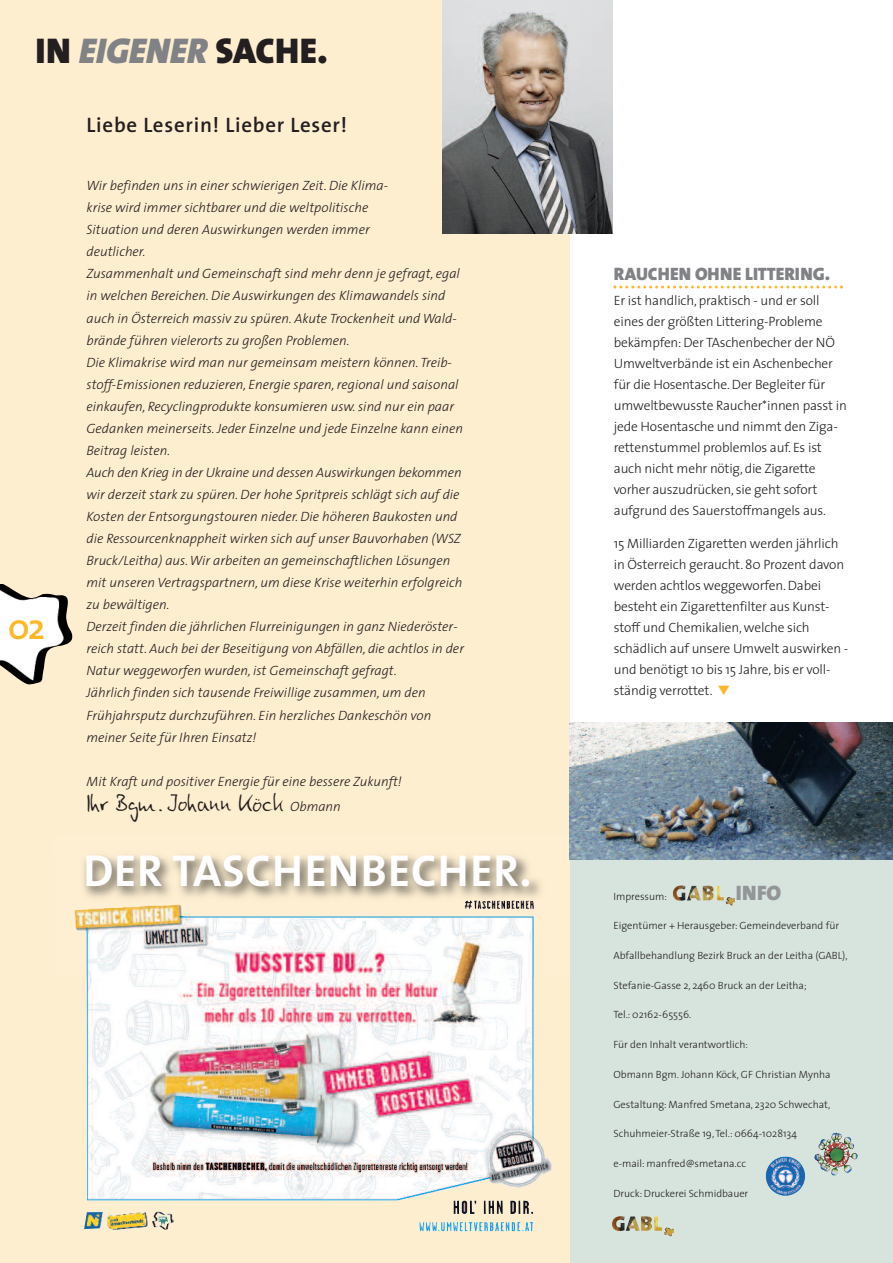
<style>
.page{position:relative;width:893px;height:1263px;background:#fff}
.page>*{position:absolute;margin:0;border:0;box-sizing:border-box;transform-origin:0 0}
.t1{font:700 45px "The Sans";letter-spacing:.02em;color:#fff}
.t2{font:900 36px "The Sans";color:#231f20}
.t3{font:600 36px "The Sans";color:#fcb828}
.t4{font:27px "Linotype Ego";letter-spacing:-.005em;color:#231f20}
.t5{font:600 21px "The Sans";letter-spacing:.035em;color:#231f20}
.t6{font:900 21px "The Sans";color:#939598}
.t7{font:900 18px "The Sans";color:#808285}
.t8{font:italic 300 13.5px/22px "The Sans";color:#231f20}
.t9{font:300 13.5px/21px "The Sans";letter-spacing:-.01em;color:#231f20}
.t10{font:300 10.5px "The Sans";color:#231f20}
.s1{font-style:italic;color:#808285}
.s2{font-family:"The Sans";font-weight:300;font-style:italic;font-size:13.5px}
.s3{color:#fcb828}
</style>
<div class="page">
<div style="left:570px;top:859px;width:323px;height:404px;background:#d7e4dd"></div>
<div style="left:0;top:0;width:570px;height:893px;background:#feeed0"></div>
<div style="left:0;top:859px;width:570px;height:404px;background:#feeed0"></div>
<img style="left:86px;top:978px;width:466px;height:236px">
<img style="left:0;top:584px;width:72px;height:101px">
<img style="left:442px;top:0;width:170px;height:234px">
<svg style="left:613px;top:286px;width:230px;height:3px"></svg>
<svg style="left:612px;top:1216px;width:62px;height:20px"></svg>
<img style="left:673px;top:885px;width:62px;height:20px">
<img style="left:766px;top:1156px;width:39px;height:40px;border-radius:18px">
<img style="left:814px;top:1139px;width:17px;height:18px">
<img style="left:74px;top:835px;width:525px;height:79px">
<img style="left:75px;top:900px;width:459px;height:78px">
<img style="left:570px;top:723px;width:323px;height:136px">
<h2 class="t2" style="left:36px;top:36px;width:294px">IN <span class="s1">EIGENER</span> SACHE.</h2>
<h2 class="t3" style="left:8px;top:612px;width:39px">02</h2>
<h3 class="t5" style="left:87px;top:117px;width:262px">Liebe Leserin! Lieber Leser!</h3>
<p class="t8" style="left:87px;top:176px;width:379px">Wir befinden uns in einer schwierigen Zeit. Die Klima-<br>krise wird immer sichtbarer und die weltpolitische<br>Situation und deren Auswirkungen werden immer<br>deutlicher.<br>Zusammenhalt und Gemeinschaft sind mehr denn je gefragt, egal in welchen Bereichen. Die Auswirkungen des Klimawandels sind auch in Österreich massiv zu spüren. Akute Trockenheit und Wald&shy;brände führen vielerorts zu großen Problemen.<br>Die Klimakrise wird man nur gemeinsam meistern können. Treib&shy;stoff-Emissionen reduzieren, Energie sparen, regional und saisonal einkaufen, Recyclingprodukte konsumieren usw. sind nur ein paar Gedanken meinerseits. Jeder Einzelne und jede Einzelne kann einen Beitrag leisten.<br>Auch den Krieg in der Ukraine und dessen Auswirkungen bekommen wir derzeit stark zu spüren. Der hohe Spritpreis schlägt sich auf die Kosten der Entsorgungstouren nieder. Die höheren Baukosten und die Ressourcenknappheit wirken sich auf unser Bauvorhaben (WSZ Bruck/Leitha) aus.Wir arbeiten an gemeinschaftlichen Lösungen mit unseren Vertragspartnern, um diese Krise weiterhin erfolgreich zu bewältigen.<br>Derzeit finden die jährlichen Flurreinigungen in ganz Niederöster&shy;reich statt. Auch bei der Beseitigung von Abfällen, die achtlos in der Natur weggeworfen wurden, ist Gemeinschaft gefragt.<br>Jährlich finden sich tausende Freiwillige zusammen, um den Frühjahrsputz durchzuführen. Ein herzliches Dankeschön von meiner Seite für Ihren Einsatz!</p>
<p class="t8" style="left:87px;top:771px;width:317px">Mit Kraft und positiver Energie für eine bessere Zukunft!</p>
<h3 class="t4" style="left:87px;top:789px;width:256px">Ihr Bgm.Johann Köck <span class="s2">Obmann</span></h3>
<h1 class="t1" style="left:83px;top:853px;width:449px">DER TASCHENBECHER.</h1>
<h3 class="t7" style="left:614px;top:267px;width:218px">RAUCHEN OHNE LITTERING.</h3>
<p class="t9" style="left:614px;top:291px;width:235px">Er ist handlich, praktisch - und er soll eines der größten Littering-Probleme bekämpfen:Der TAschenbecher der NÖ Umweltverbände ist ein Aschenbecher für die Hosentasche. Der Begleiter für umweltbewusste Raucher*innen passt in jede Hosentasche und nimmt den Ziga&shy;rettenstummel problemlos auf. Es ist auch nicht mehr nötig,die Zigarette vorher auszudrücken, sie geht sofort aufgrund des Sauerstoffmangels aus.</p>
<p class="t9" style="left:614px;top:534px;width:236px">15 Milliarden Zigaretten werden jährlich in Österreich geraucht. 80 Prozent davon werden achtlos weggeworfen. Dabei besteht ein Zigarettenfilter aus Kunst&shy;stoff und Chemikalien, welche sich schädlich auf unsere Umwelt auswirken - und benötigt 10 bis 15 Jahre, bis er voll&shy;ständig verrottet. <span class="s3">▼</span></p>
<h3 class="t6" style="left:736px;top:884px;width:47px">INFO</h3>
<p class="t10" style="left:613px;top:892px;width:55px">Impressum:</p>
<p class="t10" style="left:613px;top:921px;width:227px">Eigentümer + Herausgeber: Gemeindeverband für</p>
<p class="t10" style="left:613px;top:951px;width:236px">Abfallbehandlung Bezirk Bruck an der Leitha (GABL),</p>
<p class="t10" style="left:613px;top:981px;width:195px">Stefanie-Gasse 2, 2460 Bruck an der Leitha;</p>
<p class="t10" style="left:613px;top:1011px;width:80px">Tel.: 02162-65556.</p>
<p class="t10" style="left:613px;top:1040px;width:136px">Für den Inhalt verantwortlich:</p>
<p class="t10" style="left:613px;top:1070px;width:219px">Obmann Bgm. Johann Köck, GF Christian Mynha</p>
<p class="t10" style="left:613px;top:1100px;width:218px">Gestaltung: Manfred Smetana, 2320 Schwechat,</p>
<p class="t10" style="left:613px;top:1129px;width:185px">Schuhmeier-Straße 19,Tel.: 0664-1028134</p>
<p class="t10" style="left:613px;top:1159px;width:134px">e-mail: manfred@smetana.cc</p>
<p class="t10" style="left:613px;top:1189px;width:136px">Druck: Druckerei Schmidbauer</p>
</div>
